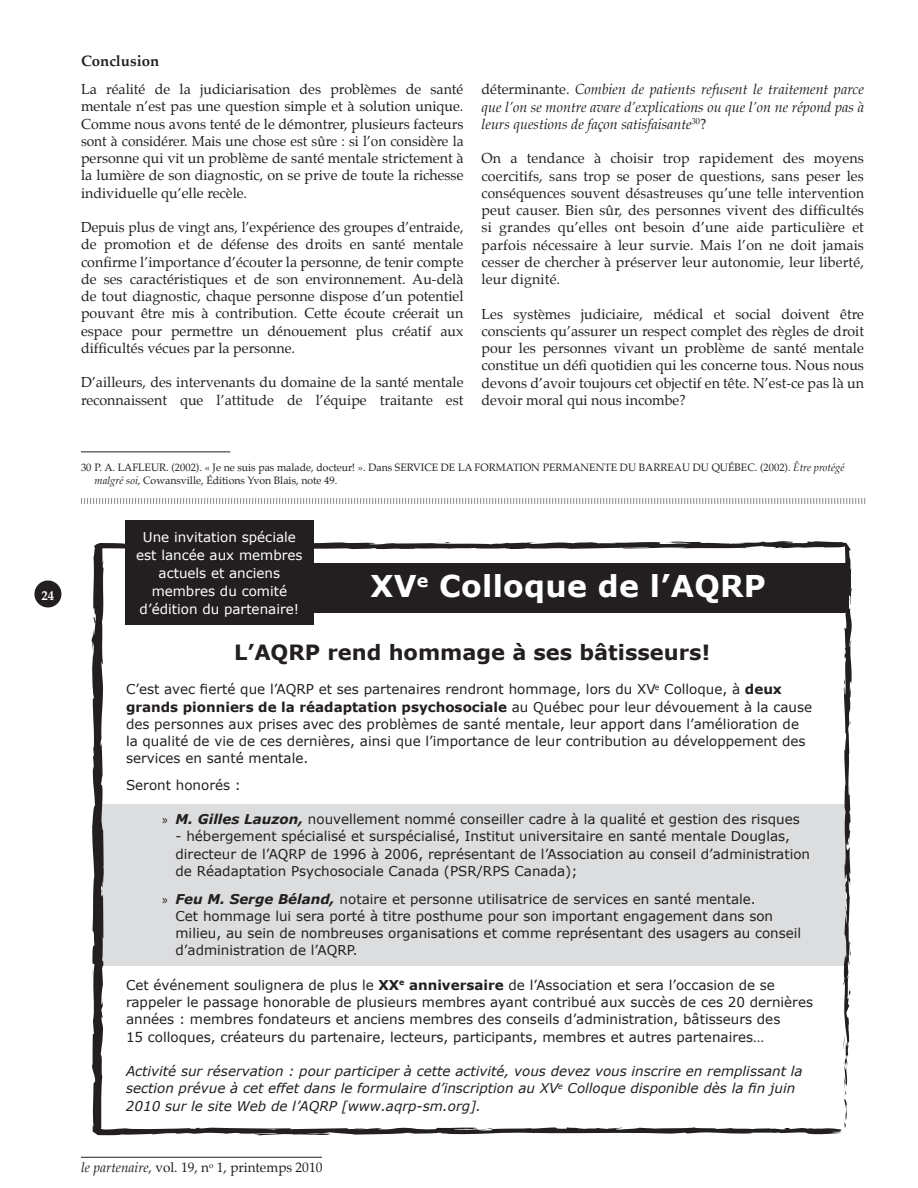
<style>
.page{position:relative;width:918px;height:1188px;background:#fff}
.page>*{position:absolute;margin:0;border:0;box-sizing:border-box;transform-origin:0 0}
.t1{font:700 30px "Verdana";letter-spacing:.01em;color:#fff}
.t2{font:700 21px "Verdana";color:#231f20}
.t3{font:700 15px "Palatino";color:#231f20}
.t4{font:14.25px/17.2px "Palatino";color:#231f20;text-align:justify}
.t5{font:italic 14.25px/17.2px "Palatino";color:#231f20;text-align:justify}
.t6{font:13.5px/17.2px "Verdana";color:#231f20}
.t7{font:italic 13.5px/17.2px "Verdana";color:#231f20}
.t8{font:13.5px/18px "Verdana";color:#fff;text-align:center}
.t9{font:13.5px "Palatino";color:#231f20}
.t10{font:700 13.5px "Palatino";color:#fff;scale:.95 1}
.t11{font:10.5px/12.6px "Palatino";color:#231f20}
.s1{font-style:normal}
.s2{font-style:italic}
.s3{font-weight:700}
.s4{font-family:"Myriad Pro"}
.s5{font-weight:700;font-style:italic}
</style>
<div class="page">
<div style="left:34px;top:580px;width:27px;height:27px;background:#231f20;border-radius:50%"></div>
<hr style="left:81px;top:1157px;width:241px;height:1px;background:#231f20">
<div style="left:125px;top:520px;width:188px;height:106px;background:#231f20"></div>
<svg style="left:81px;top:498px;width:785px;height:6px"></svg>
<hr style="left:81px;top:452px;width:149px;height:1px;background:#231f20">
<svg style="left:91px;top:539px;width:761px;height:597px"></svg>
<svg style="left:734px;top:543px;width:7px;height:6px"></svg>
<svg style="left:845px;top:598px;width:6px;height:18px"></svg>
<svg style="left:839px;top:1090px;width:8px;height:43px"></svg>
<svg style="left:843px;top:1037px;width:6px;height:13px"></svg>
<svg style="left:849px;top:983px;width:2px;height:16px"></svg>
<svg style="left:844px;top:941px;width:7px;height:18px"></svg>
<svg style="left:191px;top:542px;width:13px;height:1px"></svg>
<div style="left:313px;top:563px;width:536px;height:50px;background:#231f20"></div>
<p class="t10" style="left:41px;top:587px;width:15px">24</p>
<p class="t3" style="left:81px;top:52px;width:80px">Conclusion</p>
<p class="t4" style="left:81px;top:82px;width:384px">La réalité de la judiciarisation des problèmes de santé mentale n’est pas une question simple et à solution unique.<br>Comme nous avons tenté de le démontrer, plusieurs facteurs sont à considérer. Mais une chose est sûre : si l’on considère la personne qui vit un problème de santé mentale strictement à la lumière de son diagnostic, on se prive de toute la richesse individuelle qu’elle recèle.</p>
<p class="t4" style="left:81px;top:220px;width:384px">Depuis plus de vingt ans, l’expérience des groupes d’entraide, de promotion et de défense des droits en santé mentale confirme l’importance d’écouter la personne, de tenir compte de ses caractéristiques et de son environnement. Au-delà de tout diagnostic, chaque personne dispose d’un potentiel pouvant être mis à contribution. Cette écoute créerait un espace pour permettre un dénouement plus créatif aux difficultés vécues par la personne.</p>
<p class="t4" style="left:81px;top:375px;width:384px">D’ailleurs, des intervenants du domaine de la santé mentale reconnaissent que l’attitude de l’équipe traitante est</p>
<p class="t5" style="left:481px;top:82px;width:384px"><span class="s1">déterminante.</span> Combien de patients refusent le traitement parce que l’on se montre avare d’explications ou que l’on ne répond pas à leurs questions de façon satisfaisante<sup>30</sup><span class="s1">?</span></p>
<p class="t4" style="left:481px;top:151px;width:384px">On a tendance à choisir trop rapidement des moyens coercitifs, sans trop se poser de questions, sans peser les conséquences souvent désastreuses qu’une telle intervention peut causer. Bien sûr, des personnes vivent des difficultés si grandes qu’elles ont besoin d’une aide particulière et parfois nécessaire à leur survie. Mais l’on ne doit jamais cesser de chercher à préserver leur autonomie, leur liberté, leur dignité.</p>
<p class="t4" style="left:482px;top:306px;width:384px">Les systèmes judiciaire, médical et social doivent être conscients qu’assurer un respect complet des règles de droit pour les personnes vivant un problème de santé mentale constitue un défi quotidien qui les concerne tous. Nous nous devons d’avoir toujours cet objectif en tête. N’est-ce pas là un devoir moral qui nous incombe?</p>
<p class="t11" style="left:95px;top:462px;width:752px;text-indent:-14px">30 P. A. LAFLEUR. (2002). « Je ne suis pas malade, docteur! ». Dans SERVICE DE LA FORMATION PERMANENTE DU BARREAU DU QUÉBEC. (2002). <span class="s2">Être protégé malgré soi</span>, Cowansville, Éditions Yvon Blais, note 49.</p>
<p class="t8" style="left:136px;top:527px;width:168px">Une invitation spéciale est lancée aux membres actuels et anciens membres du comité d’édition du partenaire!</p>
<h1 class="t1" style="left:370px;top:567px;width:397px">XV<sup>e</sup> Colloque de l’AQRP</h1>
<h2 class="t2" style="left:234px;top:639px;width:478px">L’AQRP rend hommage à ses bâtisseurs!</h2>
<p class="t6" style="left:126px;top:680px;width:688px">C’est avec fierté que l’AQRP et ses partenaires rendront hommage, lors du XV<sup>e</sup> Colloque, à <span class="s3">deux grands pionniers de la réadaptation psychosociale</span> au Québec pour leur dévouement à la cause des personnes aux prises avec des problèmes de santé mentale, leur apport dans l’amélioration de la qualité de vie de ces dernières, ainsi que l’importance de leur contribution au développement des services en santé mentale.</p>
<p class="t6" style="left:126px;top:776px;width:117px">Seront honorés :</p>
<p class="t6" style="left:162px;top:810px;width:639px"><span class="s4">»</span> <span class="s5">M. Gilles Lauzon,</span> nouvellement nommé conseiller cadre à la qualité et gestion des risques</p>
<p class="t6" style="left:176px;top:827px;width:636px">- hébergement spécialisé et surspécialisé, Institut universitaire en santé mentale Douglas, directeur de l’AQRP de 1996 à 2006, représentant de l’Association au conseil d’administration de Réadaptation Psychosociale Canada (PSR/RPS Canada);</p>
<p class="t6" style="left:176px;top:890px;width:627px;text-indent:-14px"><span class="s4">»</span> <span class="s5">Feu M. Serge Béland,</span> notaire et personne utilisatrice de services en santé mentale.<br>Cet hommage lui sera porté à titre posthume pour son important engagement dans son milieu, au sein de nombreuses organisations et comme représentant des usagers au conseil d’administration de l’AQRP.</p>
<p class="t6" style="left:126px;top:976px;width:689px">Cet événement soulignera de plus le <span class="s3">XX</span><sup>e</sup> <span class="s3">anniversaire</span> de l’Association et sera l’occasion de se rappeler le passage honorable de plusieurs membres ayant contribué aux succès de ces 20 dernières années : membres fondateurs et anciens membres des conseils d’administration, bâtisseurs des<br>15 colloques, créateurs du partenaire, lecteurs, participants, membres et autres partenaires…</p>
<p class="t7" style="left:126px;top:1062px;width:678px">Activité sur réservation : pour participer à cette activité, vous devez vous inscrire en remplissant la section prévue à cet effet dans le formulaire d’inscription au XV<sup>e</sup> Colloque disponible dès la fin juin<br>2010 sur le site Web de l’AQRP [www.aqrp-sm.org].</p>
<p class="t9" style="left:81px;top:1159px;width:243px"><span class="s2">le partenaire</span>, vol. 19, n<sup>o</sup> 1, printemps 2010</p>
</div>
